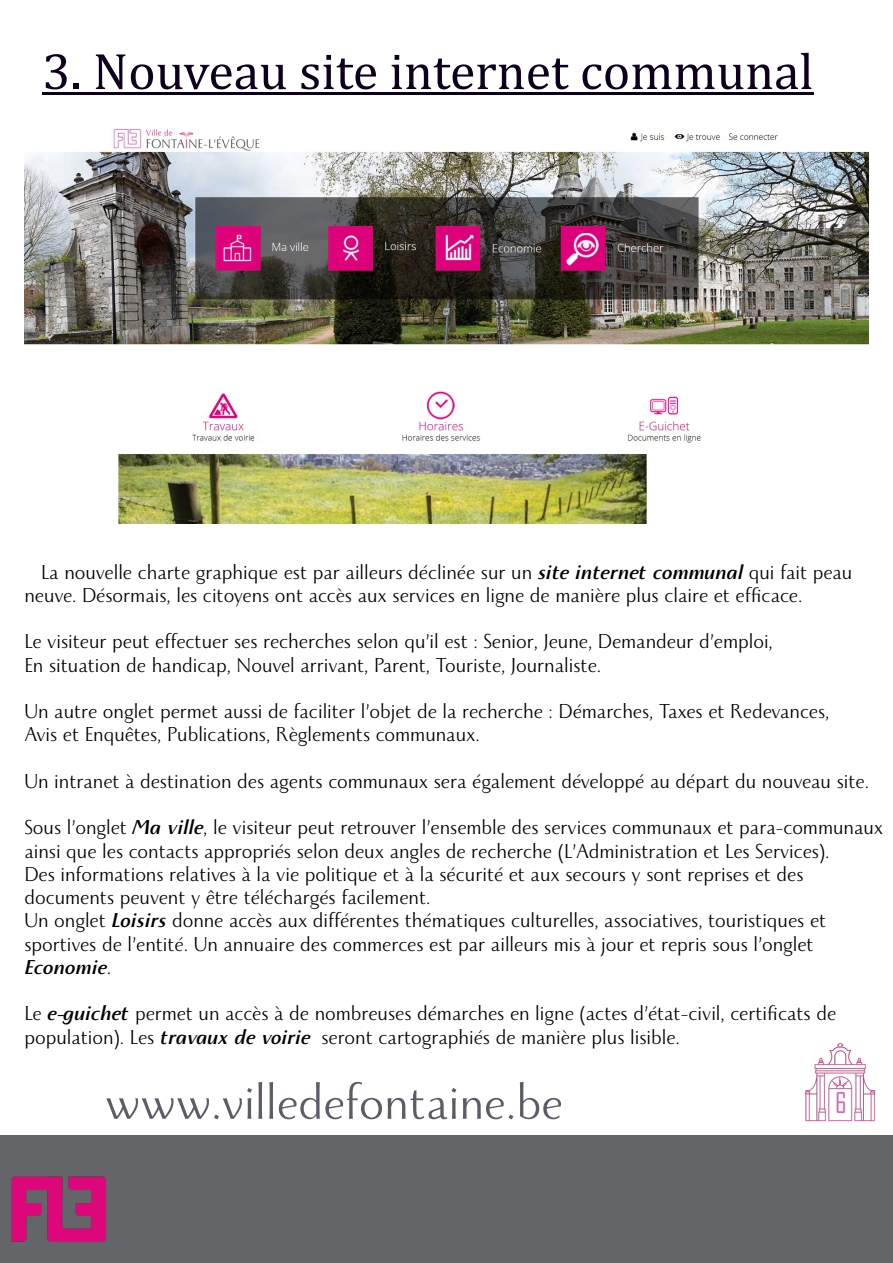
<style>
.page{position:relative;width:893px;height:1263px;background:#fff}
.page>*{position:absolute;margin:0;border:0;box-sizing:border-box;transform-origin:0 0}
.t1{font:55.95px "Monterchi";color:rgb(10 0 23/.65)}
.t2{font:51.9px "Cambria";color:#0e001d}
.t3{font:27.45px "Agency FB";color:rgb(185 0 135/.6)}
.t4{font:22.5px/23.2px "Monterchi Text";color:#000}
.s1{font-weight:700;font-style:italic}
</style>
<div class="page">
<div style="left:0;top:1135px;width:893px;height:128px;background:#636569"></div>
<img style="left:805px;top:1043px;width:71px;height:79px">
<hr style="left:42px;top:92px;width:771px;height:3px;background:#0e001d">
<img style="left:25px;top:128px;width:843px;height:396px">
<img style="left:11px;top:1176px;width:95px;height:66px">
<h2 class="t2" style="left:42px;top:49px;width:773px">3. Nouveau site internet communal</h2>
<p class="t4" style="left:24px;top:564px;width:829px;text-indent:17px">La nouvelle charte graphique est par ailleurs déclinée sur un <span class="s1">site internet communal</span> qui fait peau neuve. Désormais, les citoyens ont accès aux services en ligne de manière plus claire et efficace.</p>
<p class="t4" style="left:24px;top:633px;width:750px">Le visiteur peut effectuer ses recherches selon qu’il est : Senior, Jeune, Demandeur d’emploi,<br>En situation de handicap, Nouvel arrivant, Parent, Touriste, Journaliste.</p>
<p class="t4" style="left:24px;top:703px;width:806px">Un autre onglet permet aussi de faciliter l’objet de la recherche : Démarches, Taxes et Redevances,<br>Avis et Enquêtes, Publications, Règlements communaux.</p>
<p class="t4" style="left:24px;top:761px;width:860px;line-height:46.5px">Un intranet à destination des agents communaux sera également développé au départ du nouveau site.<br>Sous l’onglet <span class="s1">Ma ville</span>, le visiteur peut retrouver l’ensemble des services communaux et para-communaux</p>
<p class="t4" style="left:24px;top:843px;width:807px">ainsi que les contacts appropriés selon deux angles de recherche (L’Administration et Les Services).<br>Des informations relatives à la vie politique et à la sécurité et aux secours y sont reprises et des documents peuvent y être téléchargés facilement.<br>Un onglet <span class="s1">Loisirs</span> donne accès aux différentes thématiques culturelles, associatives, touristiques et sportives de l’entité. Un annuaire des commerces est par ailleurs mis à jour et repris sous l’onglet <span class="s1">Economie</span>.</p>
<p class="t4" style="left:24px;top:1005px;width:813px">Le <span class="s1">e-guichet</span> permet un accès à de nombreuses démarches en ligne (actes d’état-civil, certificats de population). Les <span class="s1">travaux de voirie</span> seront cartographiés de manière plus lisible.</p>
<h1 class="t1" style="left:105px;top:1074px;width:459px">www.villedefontaine.be</h1>
<p class="t3" style="left:835px;top:1092px;width:13px">6</p>
</div>
